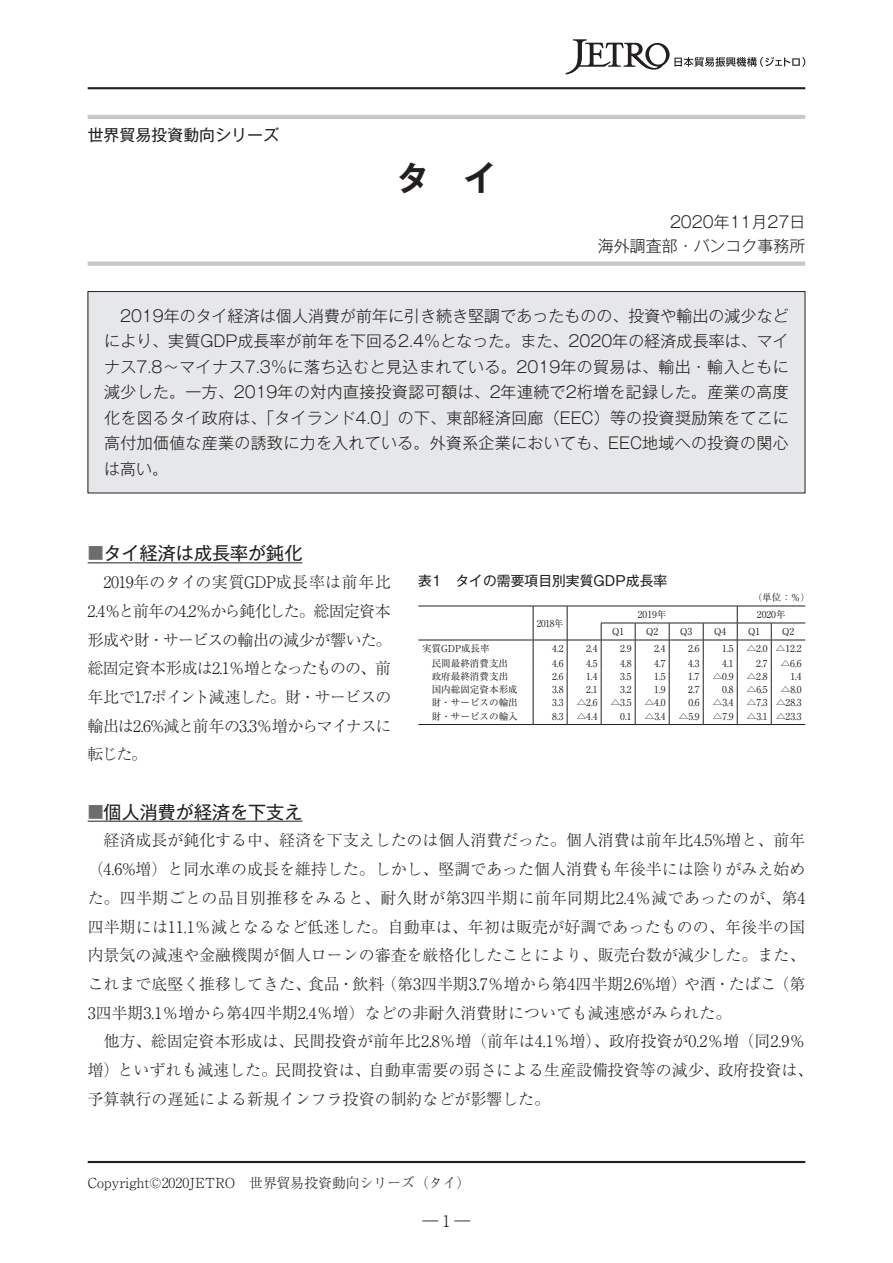
<style>
.page{position:relative;width:893px;height:1263px;background:#fff}
.page>*{position:absolute;margin:0;border:0;box-sizing:border-box;transform-origin:0 0}
.t1{font:700 34.05px "Gothic MB101 Pr 6 N De";color:#231f20}
.t2{font:18px "Gothic MB101 Pr 6 N";color:#231f20}
.t3{font:300 15.9px/28.7px "Ryumin Pr 6 N";color:#231f20;text-align:justify}
.t4{font:300 15.9px/25.5px "Gothic MB101 Pr 6 N";letter-spacing:.02em;color:#231f20;text-align:justify}
.t5{font:300 15.9px/23.9px "Gothic MB101 Pr 6 N";color:#231f20;text-align:right}
.t6{font:15.9px "Gothic MB101 Pr 6 N";color:#231f20}
.t7{font:300 13.8px "Ryumin Pr 6 N";color:#231f20}
.t8{font:13.8px "Gothic MB101 Pr 6 N";color:#231f20}
.t9{font:9.6px "Ryumin Pr 6 N";color:#231f20}
.s1{font-size:15.9px;color:#6c6d70}
</style>
<div class="page">
<svg style="left:88px;top:562px;width:16px;height:1px"></svg>
<hr style="left:104px;top:562px;width:198px;height:1px;background:#231f20">
<svg style="left:88px;top:821px;width:16px;height:1px"></svg>
<hr style="left:104px;top:821px;width:198px;height:1px;background:#231f20">
<div style="left:88px;top:292px;width:717px;height:201px;background:#e6e7e9"></div>
<div style="left:88px;top:291px;width:717px;height:202px;border:1px solid #231f20"></div>
<hr style="left:567px;top:640px;width:34px;height:1px;background:#231f20">
<hr style="left:601px;top:640px;width:34px;height:1px;background:#231f20">
<hr style="left:635px;top:640px;width:34px;height:1px;background:#231f20">
<hr style="left:669px;top:640px;width:34px;height:1px;background:#231f20">
<hr style="left:703px;top:640px;width:34px;height:1px;background:#231f20">
<hr style="left:737px;top:640px;width:34px;height:1px;background:#231f20">
<hr style="left:771px;top:640px;width:34px;height:1px;background:#231f20">
<svg style="left:601px;top:624px;width:1px;height:100px"></svg>
<svg style="left:635px;top:624px;width:1px;height:100px"></svg>
<svg style="left:669px;top:624px;width:1px;height:100px"></svg>
<svg style="left:703px;top:624px;width:1px;height:100px"></svg>
<svg style="left:771px;top:624px;width:1px;height:100px"></svg>
<hr style="left:418px;top:724px;width:115px;height:1px;background:#231f20">
<hr style="left:533px;top:724px;width:34px;height:1px;background:#231f20">
<hr style="left:567px;top:724px;width:34px;height:1px;background:#231f20">
<hr style="left:601px;top:724px;width:34px;height:1px;background:#231f20">
<hr style="left:635px;top:724px;width:34px;height:1px;background:#231f20">
<hr style="left:669px;top:724px;width:34px;height:1px;background:#231f20">
<hr style="left:703px;top:724px;width:34px;height:1px;background:#231f20">
<hr style="left:737px;top:724px;width:34px;height:1px;background:#231f20">
<hr style="left:771px;top:724px;width:34px;height:1px;background:#231f20">
<hr style="left:418px;top:606px;width:115px;height:1px;background:#231f20">
<hr style="left:418px;top:640px;width:115px;height:1px;background:#231f20">
<hr style="left:533px;top:606px;width:34px;height:1px;background:#231f20">
<svg style="left:533px;top:606px;width:1px;height:118px"></svg>
<hr style="left:533px;top:640px;width:34px;height:1px;background:#231f20">
<hr style="left:567px;top:606px;width:34px;height:1px;background:#231f20">
<svg style="left:567px;top:606px;width:1px;height:118px"></svg>
<hr style="left:601px;top:606px;width:34px;height:1px;background:#231f20">
<hr style="left:635px;top:606px;width:34px;height:1px;background:#231f20">
<hr style="left:669px;top:606px;width:34px;height:1px;background:#231f20">
<hr style="left:703px;top:606px;width:34px;height:1px;background:#231f20">
<hr style="left:601px;top:623px;width:34px;height:1px;background:#231f20">
<hr style="left:635px;top:623px;width:34px;height:1px;background:#231f20">
<hr style="left:669px;top:623px;width:34px;height:1px;background:#231f20">
<hr style="left:703px;top:623px;width:34px;height:1px;background:#231f20">
<hr style="left:737px;top:606px;width:34px;height:1px;background:#231f20">
<svg style="left:737px;top:606px;width:1px;height:118px"></svg>
<hr style="left:771px;top:606px;width:34px;height:1px;background:#231f20">
<hr style="left:737px;top:623px;width:34px;height:1px;background:#231f20">
<hr style="left:771px;top:623px;width:34px;height:1px;background:#231f20">
<hr style="left:88px;top:115px;width:717px;height:4px;background:#c7c8ca">
<div style="left:88px;top:261px;width:717px;height:5px;background:#c7c8ca"></div>
<hr style="left:88px;top:1161px;width:717px;height:2px;background:#231f20">
<svg style="left:565px;top:39px;width:240px;height:35px"></svg>
<hr style="left:88px;top:87px;width:717px;height:2px;background:#231f20">
<p class="t6" style="left:88px;top:121px;width:193px">世界貿易投資動向シリーズ</p>
<h1 class="t1" style="left:395px;top:150px;width:104px">タ　イ</h1>
<p class="t5" style="left:598px;top:209px;width:209px">2020年11月27日<br>海外調査部・バンコク事務所</p>
<p class="t4" style="left:104px;top:302px;width:686px">　2019年のタイ経済は個人消費が前年に引き続き堅調であったものの、投資や輸出の減少などにより、実質GDP成長率が前年を下回る2.4％となった。また、2020年の経済成長率は、マイナス7.8～マイナス7.3％に落ち込むと見込まれている。2019年の貿易は、輸出・輸入ともに減少した。一方、2019年の対内直接投資認可額は、2年連続で2桁増を記録した。産業の高度化を図るタイ政府は、「タイランド4.0」の下、東部経済回廊（EEC）等の投資奨励策をてこに高付加価値な産業の誘致に力を入れている。外資系企業においても、EEC地域への投資の関心は高い。</p>
<p class="t2" style="left:88px;top:538px;width:216px"><span class="s1">■</span>タイ経済は成長率が鈍化</p>
<p class="t3" style="left:87px;top:567px;width:306px">　2019年のタイの実質GDP成長率は前年比2.4％と前年の4.2％から鈍化した。総固定資本形成や財・サービスの輸出の減少が響いた。総固定資本形成は2.1％増となったものの、前年比で1.7ポイント減速した。財・サービスの輸出は2.6%減と前年の3.3％増からマイナスに転じた。</p>
<p class="t8" style="left:418px;top:569px;width:250px">表1　タイの需要項目別実質GDP成長率</p>
<p class="t9" style="left:753px;top:589px;width:59px">（単位：％）</p>
<p class="t9" style="left:537px;top:615px;width:28px">2018年</p>
<p class="t9" style="left:638px;top:607px;width:30px">2019年</p>
<p class="t9" style="left:757px;top:607px;width:30px">2020年</p>
<p class="t9" style="left:612px;top:624px;width:14px">Q1</p>
<p class="t9" style="left:646px;top:624px;width:14px">Q2</p>
<p class="t9" style="left:680px;top:624px;width:14px">Q3</p>
<p class="t9" style="left:714px;top:624px;width:14px">Q4</p>
<p class="t9" style="left:748px;top:624px;width:14px">Q1</p>
<p class="t9" style="left:782px;top:624px;width:14px">Q2</p>
<p class="t9" style="left:422px;top:641px;width:69px">実質GDP成長率</p>
<p class="t9" style="left:552px;top:641px;width:13px">4.2</p>
<p class="t9" style="left:586px;top:641px;width:13px">2.4</p>
<p class="t9" style="left:620px;top:641px;width:13px">2.9</p>
<p class="t9" style="left:654px;top:641px;width:13px">2.4</p>
<p class="t9" style="left:688px;top:641px;width:13px">2.6</p>
<p class="t9" style="left:722px;top:641px;width:13px">1.5</p>
<p class="t9" style="left:747px;top:641px;width:56px">△2.0 △12.2</p>
<p class="t9" style="left:422px;top:655px;width:88px">　民間最終消費支出</p>
<p class="t9" style="left:552px;top:655px;width:13px">4.6</p>
<p class="t9" style="left:586px;top:655px;width:13px">4.5</p>
<p class="t9" style="left:620px;top:655px;width:13px">4.8</p>
<p class="t9" style="left:654px;top:655px;width:13px">4.7</p>
<p class="t9" style="left:688px;top:655px;width:13px">4.3</p>
<p class="t9" style="left:722px;top:655px;width:13px">4.1</p>
<p class="t9" style="left:756px;top:655px;width:13px">2.7</p>
<p class="t9" style="left:781px;top:655px;width:22px">△6.6</p>
<p class="t9" style="left:422px;top:669px;width:88px">　政府最終消費支出</p>
<p class="t9" style="left:552px;top:669px;width:13px">2.6</p>
<p class="t9" style="left:586px;top:669px;width:13px">1.4</p>
<p class="t9" style="left:620px;top:669px;width:13px">3.5</p>
<p class="t9" style="left:654px;top:669px;width:13px">1.5</p>
<p class="t9" style="left:688px;top:669px;width:13px">1.7</p>
<p class="t9" style="left:713px;top:669px;width:22px">△0.9</p>
<p class="t9" style="left:747px;top:669px;width:22px">△2.8</p>
<p class="t9" style="left:790px;top:669px;width:13px">1.4</p>
<p class="t9" style="left:422px;top:682px;width:97px">　国内総固定資本形成</p>
<p class="t9" style="left:552px;top:682px;width:13px">3.8</p>
<p class="t9" style="left:586px;top:682px;width:13px">2.1</p>
<p class="t9" style="left:620px;top:682px;width:13px">3.2</p>
<p class="t9" style="left:654px;top:682px;width:13px">1.9</p>
<p class="t9" style="left:688px;top:682px;width:13px">2.7</p>
<p class="t9" style="left:722px;top:682px;width:13px">0.8</p>
<p class="t9" style="left:747px;top:682px;width:22px">△6.5</p>
<p class="t9" style="left:781px;top:682px;width:22px">△8.0</p>
<p class="t9" style="left:422px;top:695px;width:97px">　財・サービスの輸出</p>
<p class="t9" style="left:552px;top:695px;width:13px">3.3</p>
<p class="t9" style="left:577px;top:695px;width:22px">△2.6</p>
<p class="t9" style="left:611px;top:695px;width:22px">△3.5</p>
<p class="t9" style="left:645px;top:695px;width:22px">△4.0</p>
<p class="t9" style="left:688px;top:695px;width:13px">0.6</p>
<p class="t9" style="left:713px;top:695px;width:22px">△3.4</p>
<p class="t9" style="left:747px;top:695px;width:56px">△7.3 △28.3</p>
<p class="t9" style="left:422px;top:708px;width:97px">　財・サービスの輸入</p>
<p class="t9" style="left:552px;top:708px;width:13px">8.3</p>
<p class="t9" style="left:577px;top:708px;width:22px">△4.4</p>
<p class="t9" style="left:620px;top:708px;width:13px">0.1</p>
<p class="t9" style="left:645px;top:708px;width:22px">△3.4</p>
<p class="t9" style="left:679px;top:708px;width:22px">△5.9</p>
<p class="t9" style="left:713px;top:708px;width:22px">△7.9</p>
<p class="t9" style="left:747px;top:708px;width:56px">△3.1 △23.3</p>
<p class="t2" style="left:88px;top:797px;width:216px"><span class="s1">■</span>個人消費が経済を下支え</p>
<p class="t3" style="left:88px;top:825px;width:727px;text-align:left">　経済成長が鈍化する中、経済を下支えしたのは個人消費だった。個人消費は前年比4.5%増と、前年（4.6%増）と同水準の成長を維持した。しかし、堅調であった個人消費も年後半には陰りがみえ始めた。四半期ごとの品目別推移をみると、耐久財が第3四半期に前年同期比2.4％減であったのが、第4四半期には11.1％減となるなど低迷した。自動車は、年初は販売が好調であったものの、年後半の国内景気の減速や金融機関が個人ローンの審査を厳格化したことにより、販売台数が減少した。また、これまで底堅く推移してきた、食品・飲料（第3四半期3.7％増から第4四半期2.6%増）や酒・たばこ（第3四半期3.1％増から第4四半期2.4％増）などの非耐久消費財についても減速感がみられた。<br>　他方、総固定資本形成は、民間投資が前年比2.8％増（前年は4.1％増）、政府投資が0.2％増（同2.9％増）といずれも減速した。民間投資は、自動車需要の弱さによる生産設備投資等の減少、政府投資は、予算執行の遅延による新規インフラ投資の制約などが影響した。</p>
<p class="t7" style="left:88px;top:1172px;width:384px">Copyright©2020JETRO　世界貿易投資動向シリーズ（タイ）</p>
<p class="t3" style="left:423px;top:1206px;width:49px">― 1 ―</p>
</div>
